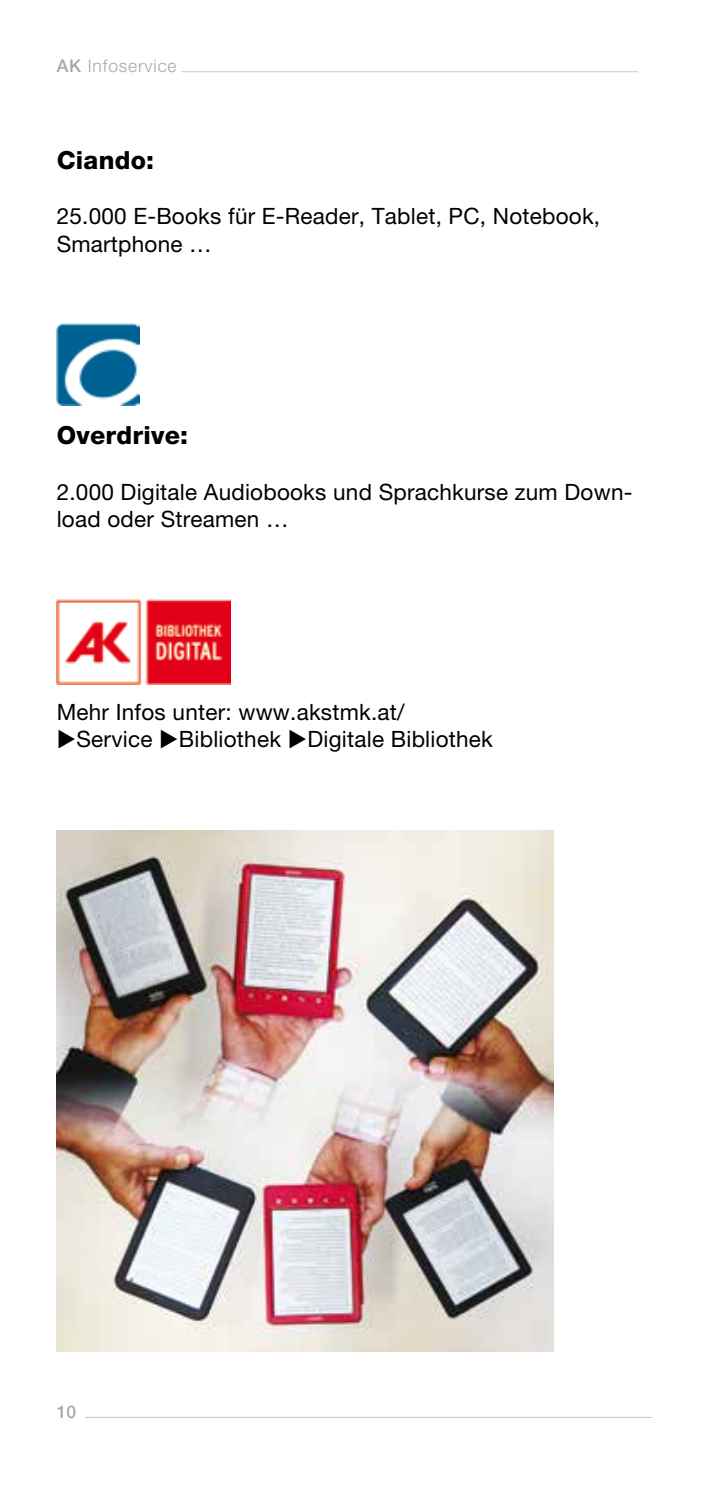
<style>
.page{position:relative;width:709px;height:1489px;background:#fff}
.page>*{position:absolute;margin:0;border:0;box-sizing:border-box;transform-origin:0 0}
.t1{font:800 25px "Helvetica Neue LT";letter-spacing:.01em;color:#000}
.t2{font:22.5px/27.5px "Helvetica Neue LT";letter-spacing:.01em;color:#000}
.t3{font:300 17.5px "Helvetica Neue LT";letter-spacing:.05em;color:#a7a8aa}
.t4{font:500 17.5px "Helvetica Neue LT";color:#a7a8aa}
.s1{font-weight:500}
</style>
<div class="page">
<hr style="left:181px;top:71px;width:457px;height:1px;background:#c6c7c8">
<hr style="left:85px;top:1416px;width:567px;height:1px;background:#c6c7c8">
<img style="left:57px;top:323px;width:82px;height:82px">
<img style="left:57px;top:599px;width:174px;height:86px">
<img style="left:57px;top:830px;width:496px;height:521px">
<p class="t3" style="left:57px;top:55px;width:121px"><span class="s1">AK</span> Infoservice</p>
<p class="t1" style="left:57px;top:145px;width:99px">Ciando:</p>
<p class="t2" style="left:57px;top:202px;width:545px">25.000 E-Books für E-Reader, Tablet, PC, Notebook,<br>Smartphone …</p>
<p class="t1" style="left:57px;top:420px;width:133px">Overdrive:</p>
<p class="t2" style="left:57px;top:477px;width:577px">2.000 Digitale Audiobooks und Sprachkurse zum Down&shy;load oder Streamen …</p>
<p class="t2" style="left:57px;top:697px;width:349px">Mehr Infos unter: www.akstmk.at/</p>
<p class="t2" style="left:57px;top:725px;width:438px">◆Service ◆Bibliothek ◆Digitale Bibliothek</p>
<p class="t4" style="left:57px;top:1401px;width:21px">10</p>
</div>
